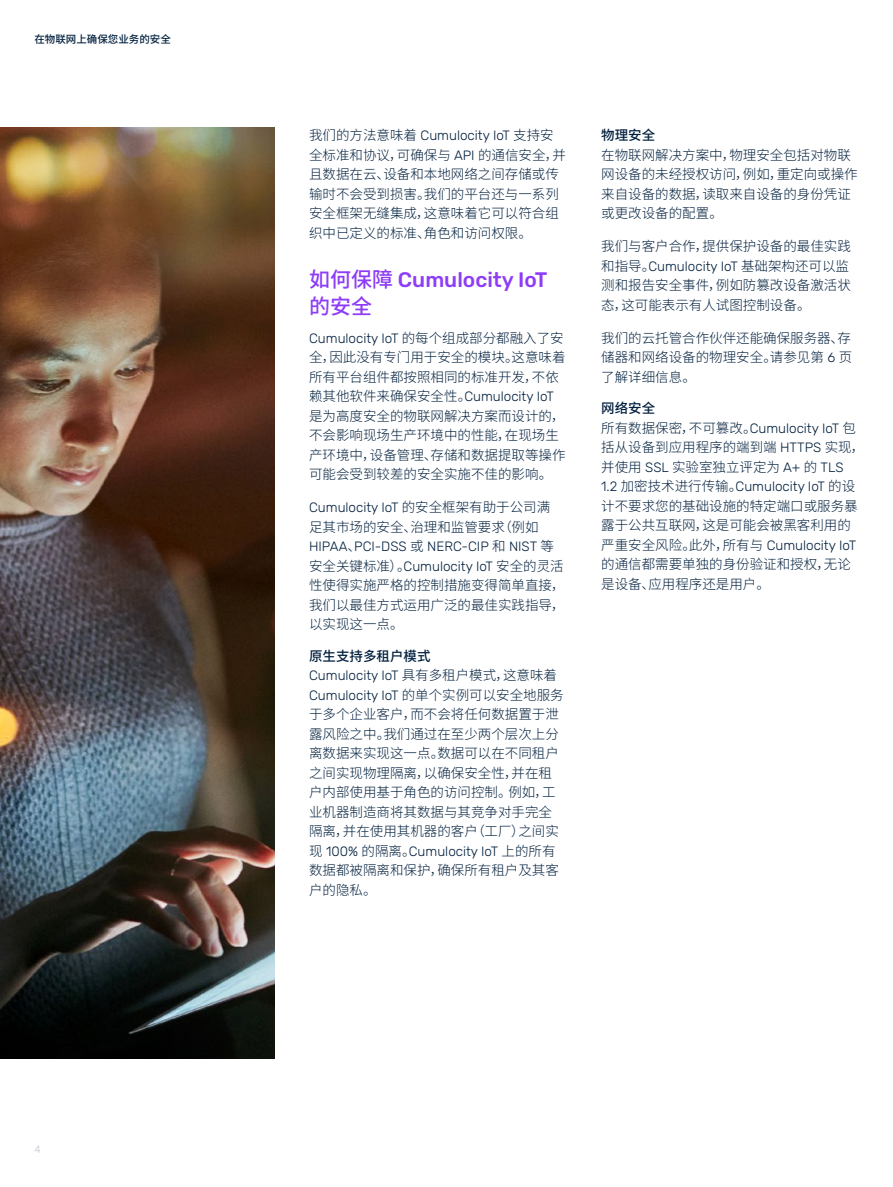
<style>
.page{position:relative;width:893px;height:1187px;background:#fff}
.page>*{position:absolute;margin:0;border:0;box-sizing:border-box;transform-origin:0 0}
.t1{font:500 21px "Rubik";color:#8e3cf7}
.t2{font:500 21px "Source Han Sans CN";color:#8e3cf7}
.t3{font:300 13.5px/19.5px "Source Han Sans CN";color:#011f3d}
.t4{font:300 13.5px/19.5px "Rubik";color:#011f3d}
.t5{font:500 13.5px "Source Han Sans CN";color:#011f3d}
.t6{font:500 10.5px "Source Han Sans CN";color:#011f3d}
.t7{font:300 10.5px "Rubik";color:#c0c7cf}
.s1{font-family:"Source Han Sans CN"}
.s2{font-family:"Rubik"}
.s3{font-weight:500}
</style>
<div class="page">
<img style="left:0;top:128px;width:275px;height:930px">
<p class="t6" style="left:34px;top:33px;width:138px">在物联网上确保您业务的安全</p>
<p class="t7" style="left:34px;top:1142px;width:8px">4</p>
<p class="t4" style="left:309px;top:126px;width:246px"><span class="s1">我们的方法意味着</span> Cumulocity IoT <span class="s1">支持安</span></p>
<p class="t3" style="left:309px;top:145px;width:258px">全标准和协议，可确保与 <span class="s2">API</span> 的通信安全，并且数据在云、设备和本地网络之间存储或传输时不会受到损害。我们的平台还与一系列安全框架无缝集成，这意味着它可以符合组织中已定义的标准、角色和访问权限。</p>
<h1 class="t1" style="left:309px;top:268px;width:240px"><span class="s1">如何保障</span> Cumulocity IoT</h1>
<h1 class="t2" style="left:309px;top:295px;width:64px">的安全</h1>
<p class="t4" style="left:309px;top:328px;width:256px">Cumulocity IoT <span class="s1">的每个组成部分都融入了安</span></p>
<p class="t3" style="left:309px;top:348px;width:258px">全，因此没有专门用于安全的模块。这意味着所有平台组件都按照相同的标准开发，不依</p>
<p class="t4" style="left:309px;top:387px;width:246px"><span class="s1">赖其他软件来确保安全性。</span>Cumulocity IoT</p>
<p class="t3" style="left:309px;top:406px;width:258px">是为高度安全的物联网解决方案而设计的，不会影响现场生产环境中的性能，在现场生产环境中，设备管理、存储和数据提取等操作可能会受到较差的安全实施不佳的影响。</p>
<p class="t4" style="left:309px;top:498px;width:243px">Cumulocity IoT <span class="s1">的安全框架有助于公司满</span></p>
<p class="t3" style="left:309px;top:517px;width:231px">足其市场的安全、治理和监管要求（例如</p>
<p class="t4" style="left:309px;top:537px;width:246px">HIPAA<span class="s1">、</span>PCI-DSS <span class="s1">或</span> NERC-CIP <span class="s1">和</span> NIST <span class="s1">等</span></p>
<p class="t3" style="left:309px;top:556px;width:257px;text-align:justify">安全关键标准）。<span class="s2">Cumulocity IoT</span> 安全的灵活性使得实施严格的控制措施变得简单直接，我们以最佳方式运用广泛的最佳实践指导，以实现这一点。</p>
<p class="t5" style="left:309px;top:648px;width:123px">原生支持多租户模式</p>
<p class="t4" style="left:309px;top:666px;width:256px">Cumulocity IoT <span class="s1">具有多租户模式，这意味着<br></span>Cumulocity IoT <span class="s1">的单个实例可以安全地服务</span></p>
<p class="t3" style="left:309px;top:704px;width:251px">于多个企业客户，而不会将任何数据置于泄露风险之中。我们通过在至少两个层次上分离数据来实现这一点。数据可以在不同租户之间实现物理隔离，以确保安全性，并在租户内部使用基于角色的访问控制。例如，工业机器制造商将其数据与其竞争对手完全隔离，并在使用其机器的客户（工厂）之间实</p>
<p class="t4" style="left:309px;top:841px;width:248px"><span class="s1">现</span> 100% <span class="s1">的隔离。</span>Cumulocity IoT <span class="s1">上的所有</span></p>
<p class="t3" style="left:309px;top:860px;width:251px">数据都被隔离和保护，确保所有租户及其客户的隐私。</p>
<p class="t5" style="left:601px;top:127px;width:55px">物理安全</p>
<p class="t3" style="left:601px;top:145px;width:258px">在物联网解决方案中，物理安全包括对物联网设备的未经授权访问，例如，重定向或操作来自设备的数据，读取来自设备的身份凭证或更改设备的配置。</p>
<p class="t3" style="left:601px;top:237px;width:251px">我们与客户合作，提供保护设备的最佳实践</p>
<p class="t4" style="left:601px;top:256px;width:249px"><span class="s1">和指导。</span>Cumulocity IoT <span class="s1">基础架构还可以监</span></p>
<p class="t3" style="left:601px;top:276px;width:251px">测和报告安全事件，例如防篡改设备激活状态，这可能表示有人试图控制设备。</p>
<p class="t3" style="left:601px;top:328px;width:253px;text-align:justify">我们的云托管合作伙伴还能确保服务器、存储器和网络设备的物理安全。请参见第 <span class="s2">6</span> 页了解详细信息。</p>
<p class="t3" style="left:601px;top:399px;width:265px"><span class="s3">网络安全<br></span>所有数据保密，不可篡改。<span class="s2">Cumulocity IoT</span> 包括从设备到应用程序的端到端 <span class="s2">HTTPS</span> 实现，并使用 <span class="s2">SSL</span> 实验室独立评定为 <span class="s2">A+</span> 的 <span class="s2">TLS</span></p>
<p class="t4" style="left:601px;top:477px;width:256px">1.2 <span class="s1">加密技术进行传输。</span>Cumulocity IoT <span class="s1">的设</span></p>
<p class="t3" style="left:601px;top:496px;width:258px">计不要求您的基础设施的特定端口或服务暴露于公共互联网，这是可能会被黑客利用的严重安全风险。此外，所有与 <span class="s2">Cumulocity IoT</span>的通信都需要单独的身份验证和授权，无论是设备、应用程序还是用户。</p>
</div>
